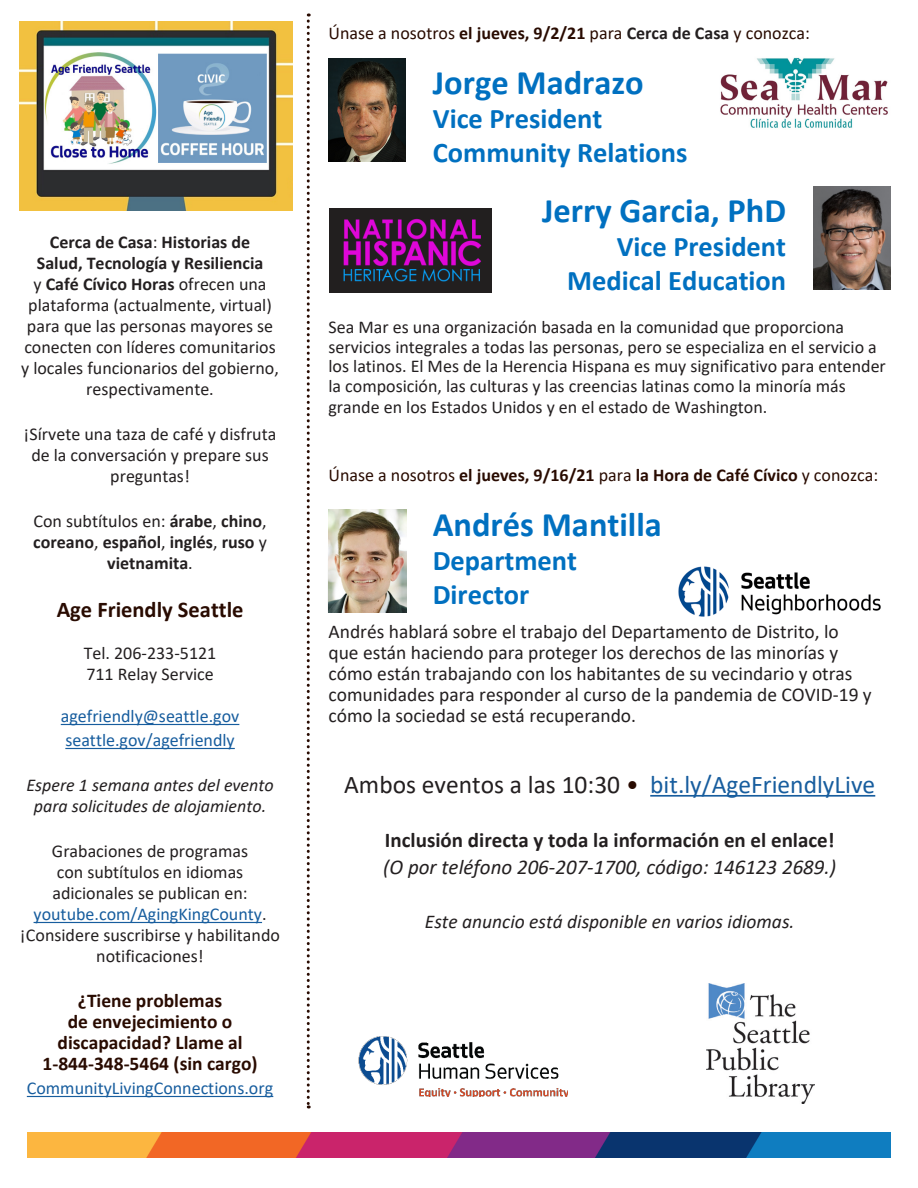
<style>
.page{position:relative;width:918px;height:1188px;background:#fff}
.page>*{position:absolute;margin:0;border:0;box-sizing:border-box;transform-origin:0 0}
.Guest_Text{font:700 34.5px "Calibri";color:#0070c0}
.Guest_Text-2{font:700 28.5px "Calibri";color:#0070c0}
.body_text{font:700 28.5px "Calibri";color:#0070c0}
.Address_line{font:25.5px "Calibri";color:#175d9e}
.Sidebar_text{font:700 22.5px "Calibri";color:#290b01}
.Address_line-2{font:700 21px "Calibri";color:#231f20}
.Address_line-3{font:italic 21px "Calibri";color:#231f20}
.body_text-2{font:19.5px/21px "Calibri";color:#231f20}
.Sidebar_text-2{font:700 19.5px/21px "Calibri";color:#290b01;text-align:center}
.Address_line-4{font:italic 19.5px "Calibri";color:#231f20}
.Sidebar_text-3{font:18px/21px "Calibri";color:#231f20;text-align:center}
.body_text-3{font:18px/19.5px "Calibri";color:#231f20}
.Sidebar_text-4{font:18px "Calibri";color:#175d9e}
.Sidebar_text-5{font:700 18px/21px "Calibri";color:#231f20;text-align:center}
.body_text-4{font:700 18px "Calibri";color:#290b01}
.Sidebar_text-6{font:italic 18px "Calibri";color:#231f20}
.body_text-5{font:18px "Calibri";color:#290b01}
.s1{font-weight:700}
.s2{font-weight:400}
.s3{color:#175d9e}
.s4{font-weight:700;color:#231f20}
.s5{color:#231f20}
.s6{color:#290b01}
</style>
<div class="page">
<hr style="left:61px;top:724px;width:178px;height:1px;background:#175d9e">
<hr style="left:65px;top:748px;width:170px;height:1px;background:#175d9e">
<hr style="left:34px;top:922px;width:228px;height:1px;background:#175d9e">
<hr style="left:27px;top:1096px;width:246px;height:1px;background:#175d9e">
<img style="left:358px;top:1036px;width:209px;height:60px">
<img style="left:27px;top:1132px;width:864px;height:26px">
<hr style="left:650px;top:795px;width:225px;height:2px;background:#175d9e">
<img style="left:707px;top:983px;width:107px;height:120px">
<svg style="left:307px;top:14px;width:3px;height:1094px"></svg>
<img style="left:20px;top:21px;width:273px;height:190px">
<img style="left:813px;top:186px;width:78px;height:104px">
<img style="left:328px;top:58px;width:78px;height:104px">
<img style="left:720px;top:57px;width:168px;height:71px">
<img style="left:678px;top:566px;width:203px;height:51px">
<img style="left:329px;top:208px;width:163px;height:84px">
<img style="left:328px;top:509px;width:78px;height:104px">
<p class="Sidebar_text-3" style="left:21px;top:232px;width:259px"><span class="s1">Cerca de Casa</span>: <span class="s1">Historias de<br>Salud, Tecnología y Resiliencia<br></span>y <span class="s1">Café Cívico Horas</span> ofrecen una plataforma (actualmente, virtual) para que las personas mayores se conecten con líderes comunitarios y locales funcionarios del gobierno, respectivamente.</p>
<p class="Sidebar_text-3" style="left:24px;top:424px;width:254px">¡Sírvete una taza de café y disfruta de la conversación y prepare sus preguntas!</p>
<p class="Sidebar_text-5" style="left:33px;top:511px;width:235px"><span class="s2">Con subtítulos en:</span> árabe<span class="s2">,</span> chino<span class="s2">, </span>coreano<span class="s2">,</span> español<span class="s2">,</span> inglés<span class="s2">,</span> ruso <span class="s2">y </span>vietnamita<span class="s2">.</span></p>
<p class="Sidebar_text" style="left:57px;top:594px;width:188px">Age Friendly Seattle</p>
<p class="Sidebar_text-3" style="left:84px;top:643px;width:134px">Tel. 206-233-5121</p>
<p class="Sidebar_text-3" style="left:86px;top:664px;width:129px">711 Relay Service</p>
<p class="Sidebar_text-4" style="left:61px;top:704px;width:180px">agefriendly@seattle.gov</p>
<p class="Sidebar_text-4" style="left:65px;top:728px;width:171px">seattle.gov/agefriendly</p>
<p class="Sidebar_text-6" style="left:26px;top:773px;width:249px">Espere 1 semana antes del evento</p>
<p class="Sidebar_text-6" style="left:34px;top:794px;width:234px">para solicitudes de alojamiento.</p>
<p class="Sidebar_text-3" style="left:20px;top:841px;width:261px">Grabaciones de programas<br>con subtítulos en idiomas adicionales se publican en: <span class="s3">youtube.com/AgingKingCounty</span>. ¡Considere suscribirse y habilitando notificaciones!</p>
<p class="Sidebar_text-2" style="left:43px;top:990px;width:217px">¿Tiene problemas<br>de envejecimiento o discapacidad? Llame al<br>1-844-348-5464 (sin cargo)</p>
<p class="Sidebar_text-4" style="left:27px;top:1076px;width:248px">CommunityLivingConnections.org</p>
<p class="body_text-5" style="left:328px;top:21px;width:483px">Únase a nosotros <span class="s1">el jueves, 9/2/21</span> para <span class="s4">Cerca de Casa</span> y conozca:</p>
<p class="Guest_Text" style="left:433px;top:58px;width:213px">Jorge Madrazo</p>
<p class="Guest_Text-2" style="left:433px;top:98px;width:171px">Vice President</p>
<p class="Guest_Text-2" style="left:433px;top:133px;width:256px">Community Relations</p>
<p class="Guest_Text" style="left:542px;top:186px;width:245px">Jerry Garcia, PhD</p>
<p class="Guest_Text-2" style="left:617px;top:226px;width:171px">Vice President</p>
<p class="Guest_Text-2" style="left:567px;top:260px;width:221px">Medical Education</p>
<p class="body_text-3" style="left:328px;top:317px;width:559px">Sea Mar es una organización basada en la comunidad que proporciona servicios integrales a todas las personas, pero se especializa en el servicio a los latinos. El Mes de la Herencia Hispana es muy significativo para entender la composición, las culturas y las creencias latinas como la minoría más</p>
<p class="body_text-3" style="left:328px;top:397px;width:440px">grande en los Estados Unidos y en el estado de Washington.</p>
<p class="body_text-4" style="left:328px;top:462px;width:551px"><span class="s2">Únase a nosotros</span> el jueves, 9/16/21 <span class="s2">para</span> la Hora de Café Cívico <span class="s2">y conozca:</span></p>
<p class="Guest_Text" style="left:433px;top:500px;width:231px">Andrés Mantilla</p>
<p class="Guest_Text-2" style="left:433px;top:540px;width:146px">Department</p>
<p class="body_text" style="left:433px;top:574px;width:98px">Director</p>
<p class="body_text-2" style="left:328px;top:621px;width:545px">Andrés hablará sobre el trabajo del Departamento de Distrito, lo que están haciendo para proteger los derechos de las minorías y cómo están trabajando con los habitantes de su vecindario y otras comunidades para responder al curso de la pandemia de COVID-19 y cómo la sociedad se está recuperando.</p>
<p class="Address_line" style="left:344px;top:767px;width:533px"><span class="s5">Ambos eventos a las 10:30</span> <span class="s6">•</span> bit.ly/AgeFriendlyLive</p>
<p class="Address_line-2" style="left:385px;top:825px;width:451px">Inclusión directa y toda la información en el enlace!</p>
<p class="Address_line-3" style="left:383px;top:852px;width:455px">(O por teléfono 206-207-1700, código: 146123 2689.)</p>
<p class="Address_line-4" style="left:425px;top:908px;width:371px">Este anuncio está disponible en varios idiomas.</p>
</div>
